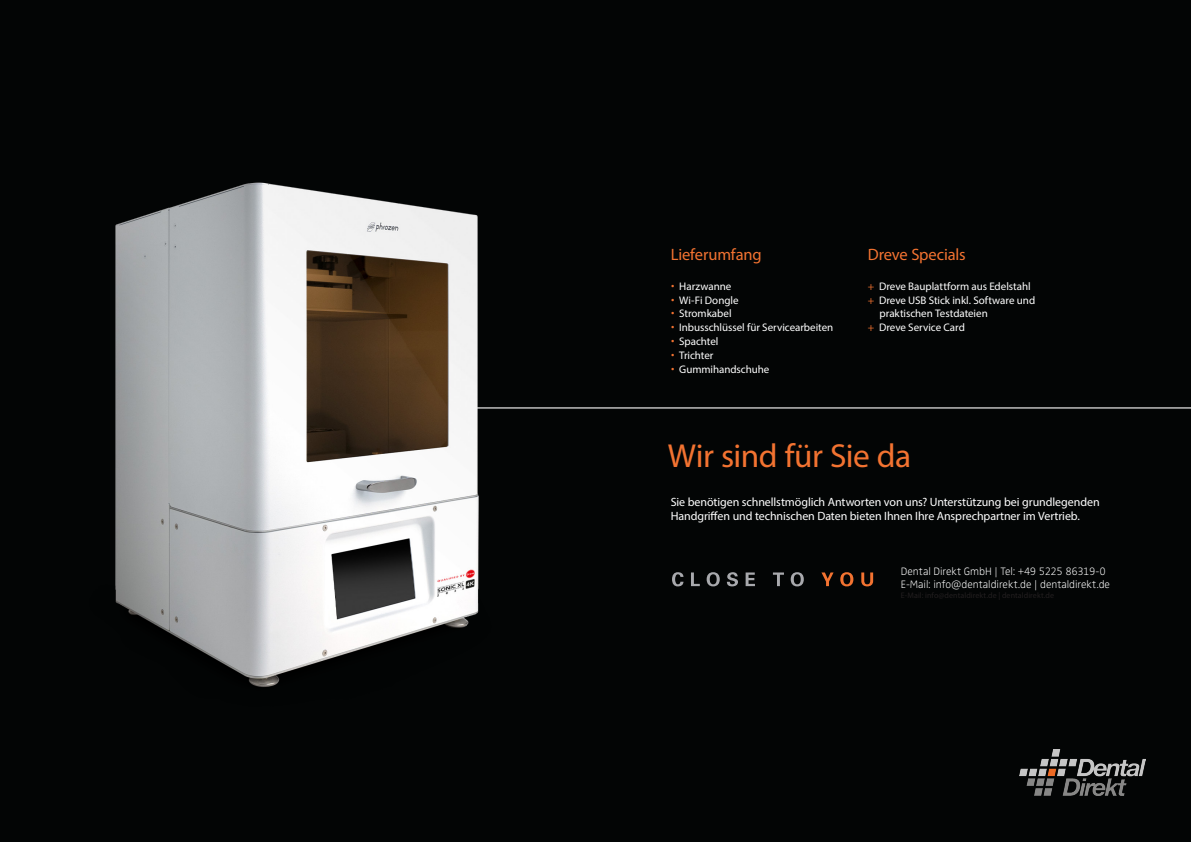
<style>
.page{position:relative;width:1191px;height:842px;background:#030505}
.page>*{position:absolute;margin:0;border:0;box-sizing:border-box;transform-origin:0 0}
.t1{font:33.4px "Myriad Pro";letter-spacing:-.015em;color:#f37331}
.t2{font:16.5px "Myriad Pro";letter-spacing:-.01em;color:#f37331}
.t3{font:12px/13.9px "Myriad Pro";letter-spacing:-.005em;color:#fff}
.t4{font:300 expanded 11.1px "Zwo OT";letter-spacing:-.005em;color:#fff}
.t5{font:11px/13.9px "Myriad Pro";letter-spacing:-.005em;color:#fff}
.s1{font-family:"Helvetica Neue";color:#f37331}
.s2{color:#f37331}
</style>
<div class="page">
<hr style="left:298px;top:407px;width:893px;height:1px;background:#fff">
<img style="left:115px;top:182px;width:439px;height:505px">
<svg style="left:821px;top:572px;width:52px;height:14px"></svg>
<svg style="left:672px;top:572px;width:132px;height:14px"></svg>
<img style="left:1019px;top:750px;width:126px;height:45px">
<p class="t2" style="left:671px;top:244px;width:92px">Lieferumfang</p>
<p class="t5" style="left:671px;top:279px;width:62px"><span class="s1">•</span> Harzwanne</p>
<p class="t5" style="left:671px;top:293px;width:69px"><span class="s1">•</span> Wi-Fi Dongle</p>
<p class="t5" style="left:671px;top:307px;width:62px"><span class="s1">•</span> Stromkabel</p>
<p class="t5" style="left:671px;top:321px;width:164px"><span class="s1">•</span> Inbusschlüssel für Servicearbeiten</p>
<p class="t5" style="left:671px;top:334px;width:49px"><span class="s1">•</span> Spachtel</p>
<p class="t5" style="left:671px;top:348px;width:44px"><span class="s1">•</span> Trichter</p>
<p class="t5" style="left:671px;top:362px;width:100px"><span class="s1">•</span> Gummihandschuhe</p>
<p class="t2" style="left:868px;top:244px;width:99px">Dreve Specials</p>
<p class="t5" style="left:868px;top:279px;width:164px"><span class="s2">+</span> Dreve Bauplattform aus Edelstahl</p>
<p class="t5" style="left:879px;top:293px;width:157px;text-indent:-12px"><span class="s2">+</span> Dreve USB Stick inkl. Software und praktischen Testdateien</p>
<p class="t5" style="left:868px;top:321px;width:99px"><span class="s2">+</span> Dreve Service Card</p>
<p class="t1" style="left:668px;top:435px;width:245px">Wir sind für Sie da</p>
<p class="t3" style="left:671px;top:495px;width:430px">Sie benötigen schnellstmöglich Antworten von uns? Unterstützung bei grundlegenden<br>Handgriffen und technischen Daten bieten Ihnen Ihre Ansprechpartner im Vertrieb.</p>
<p class="t4" style="left:901px;top:565px;width:206px">Dental Direkt GmbH | Tel: +49 5225 86319-0</p>
<p class="t4" style="left:901px;top:578px;width:210px">E-Mail: info@dentaldirekt.de | dentaldirekt.de</p>
</div>
